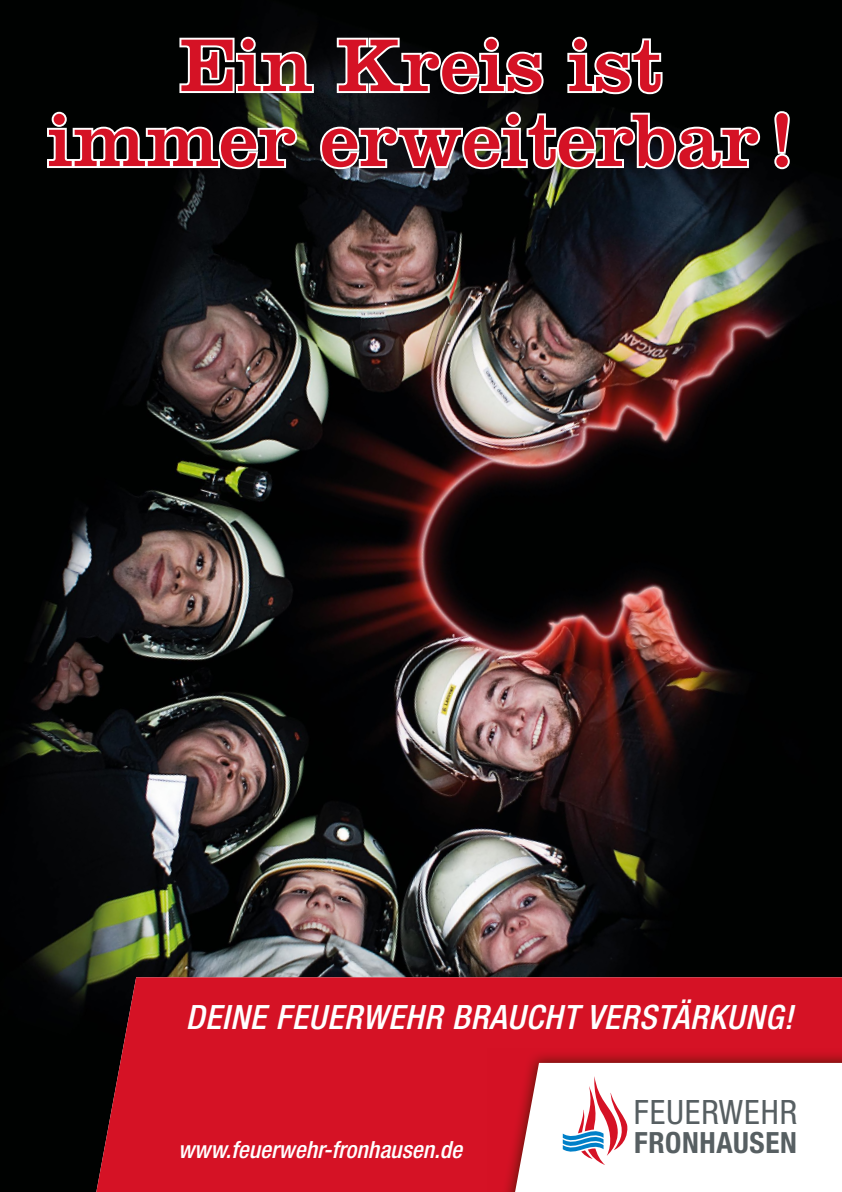
<style>
.page{position:relative;width:842px;height:1192px;background:#fff}
.page>*{position:absolute;margin:0;border:0;box-sizing:border-box;transform-origin:0 0}
.t1{font:77.5px/75px "Clarendon LT Std";color:#d51225;text-align:center}
.t2{font:condensed 33.6px "Helvetica Neue LT Std";letter-spacing:.03em;color:#575f62}
.t3{font:italic 500 condensed 33.55px "Helvetica Neue LT Std";letter-spacing:.02em;color:#fff}
.t4{font:700 condensed 29.25px "Helvetica Neue LT Std";letter-spacing:.02em;color:#575f62}
.t5{font:italic 500 condensed 23.7px "Helvetica Neue LT Std";color:#fff}
</style>
<div class="page">
<img style="left:0;top:0;width:842px;height:1192px">
<div style="left:96px;top:977px;width:746px;height:215px;background:#d51225"></div>
<img style="left:487px;top:1049px;width:355px;height:143px">
<svg style="left:515px;top:1063px;width:327px;height:129px"></svg>
<svg style="left:561px;top:1076px;width:67px;height:89px"></svg>
<svg style="left:177px;top:35px;width:139px;height:60px"></svg>
<svg style="left:335px;top:35px;width:210px;height:61px"></svg>
<svg style="left:565px;top:35px;width:99px;height:61px"></svg>
<svg style="left:45px;top:110px;width:254px;height:61px"></svg>
<svg style="left:318px;top:110px;width:444px;height:61px"></svg>
<svg style="left:772px;top:109px;width:20px;height:62px"></svg>
<h1 class="t1" style="left:47px;top:28px;width:749px">Ein Kreis ist immer erweiterbar !</h1>
<p class="t3" style="left:186px;top:998px;width:609px">DEINE FEUERWEHR BRAUCHT VERSTÄRKUNG!</p>
<p class="t5" style="left:178px;top:1136px;width:286px">www.feuerwehr-fronhausen.de</p>
<p class="t2" style="left:634px;top:1093px;width:165px">FEUERWEHR</p>
<p class="t4" style="left:634px;top:1125px;width:164px">FRONHAUSEN</p>
</div>
